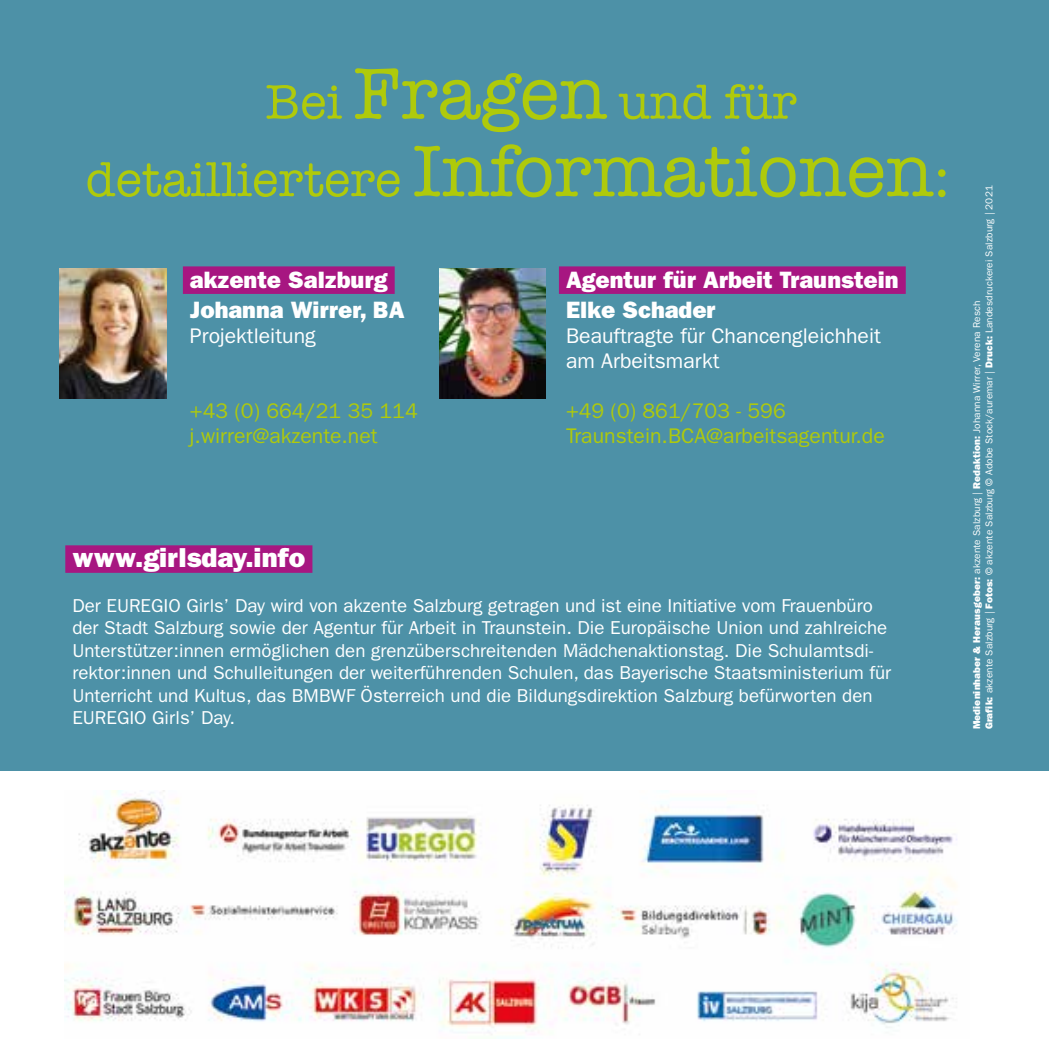
<style>
.page{position:relative;width:1049px;height:1049px;background:#fff}
.page>*{position:absolute;margin:0;border:0;box-sizing:border-box;transform-origin:0 0}
.t1{font:50px/77.5px "American Typewriter";color:#afca0b;text-align:center}
.t2{font:27.5px "ITC Franklin Gothic Std Hvy";color:#fff}
.t3{font:23.75px/30px "ITC Franklin Gothic Std Hvy";color:#fff}
.t4{font:21.25px/25px "ITC Franklin Gothic Std";color:#afca0b}
.t5{font:21.25px/25px "ITC Franklin Gothic Std";color:#fff}
.t6{font:18.75px/22.5px "ITC Franklin Gothic Std";color:#fff}
.t7{font:10px/12.5px "ITC Franklin Gothic Std";letter-spacing:.01em;color:#fff}
.s1{font-size:75px}
.s2{font-size:60px}
.s3{font-family:"ITC Franklin Gothic Std Hvy"}
</style>
<div class="page">
<div style="left:0;top:0;width:1049px;height:770px;background:#4d91a7"></div>
<img style="left:65px;top:791px;width:892px;height:247px">
<div style="left:65px;top:545px;width:247px;height:28px;background:#a71681"></div>
<img style="left:60px;top:268px;width:107px;height:130px">
<img style="left:439px;top:268px;width:107px;height:130px">
<div style="left:183px;top:266px;width:212px;height:28px;background:#a71681"></div>
<div style="left:559px;top:266px;width:347px;height:28px;background:#a71681"></div>
<h1 class="t1" style="left:86px;top:62px;width:866px">Bei <span class="s1">Fragen</span> und für<br>detailliertere <span class="s1">Informationen</span><span class="s2">:</span></h1>
<p class="t3" style="left:190px;top:265px;width:216px">akzente Salzburg<br>Johanna Wirrer, BA</p>
<p class="t5" style="left:190px;top:323px;width:127px">Projektleitung</p>
<p class="t4" style="left:190px;top:398px;width:229px">+43 (0) 664/21 35 114 j.wirrer@akzente.net</p>
<p class="t3" style="left:566px;top:265px;width:334px">Agentur für Arbeit Traunstein<br>Elke Schader</p>
<p class="t5" style="left:566px;top:323px;width:316px">Beauftragte für Chancengleichheit am Arbeitsmarkt</p>
<p class="t4" style="left:566px;top:398px;width:320px">+49 (0) 861/703 - 596<br>Traunstein.BCA@arbeitsagentur.de</p>
<h2 class="t2" style="left:72px;top:541px;width:234px">www.girlsday.info</h2>
<p class="t6" style="left:72px;top:594px;width:820px">Der EUREGIO Girls’ Day wird von akzente Salzburg getragen und ist eine Initiative vom Frauenbüro der Stadt Salzburg sowie der Agentur für Arbeit in Traunstein. Die Europäische Union und zahlreiche Unterstützer:innen ermöglichen den grenzüberschreitenden Mädchenaktionstag. Die Schulamtsdi&shy;rektor:innen und Schulleitungen der weiterführenden Schulen, das Bayerische Staatsministerium für Unterricht und Kultus, das BMBWF Österreich und die Bildungsdirektion Salzburg befürworten den EUREGIO Girls’ Day.</p>
<p class="t7" style="left:970px;top:729px;width:545px;rotate:-90deg"><span class="s3">Medieninhaber &amp; Herausgeber:</span> akzente Salzburg | <span class="s3">Redaktion:</span> Johanna Wirrer, Verena Resch<br><span class="s3">Grafik:</span> akzente Salzburg | <span class="s3">Fotos:</span> © akzente Salzburg © Adobe Stock/auremar | <span class="s3">Druck:</span> Landesdruckerei Salzburg | 2021</p>
</div>
